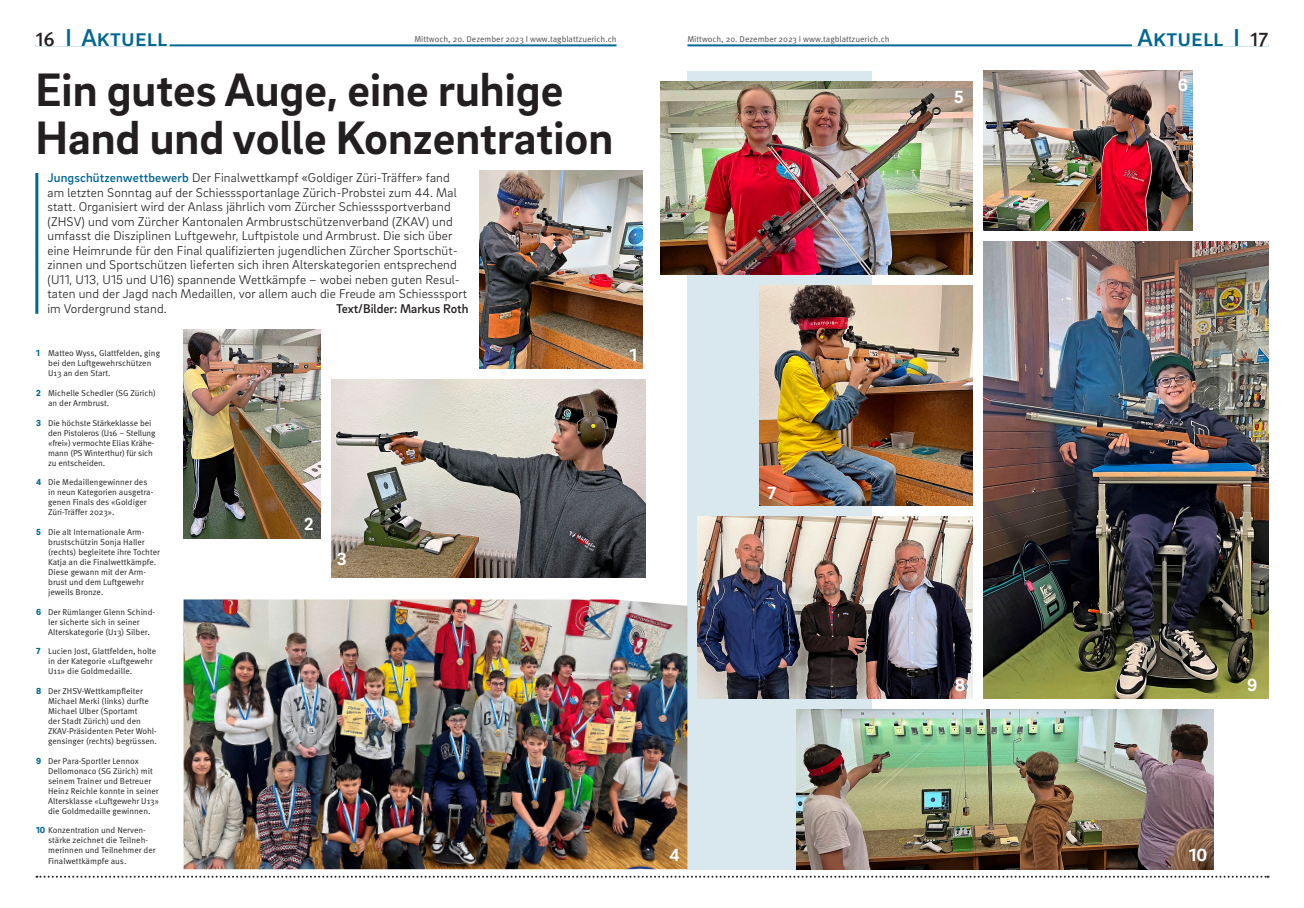
<style>
.page{position:relative;width:1304px;height:908px;background:#fff}
.page>*{position:absolute;margin:0;border:0;box-sizing:border-box;transform-origin:0 0}
.Aufmacher_50p_Master{font:700 48px/48px "Brix Sans";color:#231f20}
.t1{font:500 25px "Brix Sans";color:#006791}
.Nummer_Weiss_x43{font:700 18px "Brix Sans";color:#fff}
.Lead_Klein_Vertikall{font:300 13px/14.5px "Brix Sans";letter-spacing:.01em;color:#231f20}
.Lead_Klein_Vertikall-2{font:500 13px "Brix Sans";color:#231f20}
.Boxlegende_Nummerier{font:8.5px/10px "Meta Pro Norm";color:#231f20}
.t2{font:8.5px "Meta Pro Norm";color:#4b4c4d}
.s1{font-family:"Meta Pro";font-size:20px;color:#231f20}
.s2{font-weight:500;color:#006791}
.s3{font-family:"Brix Sans";font-weight:900;font-size:9px;color:#006791}
</style>
<div class="page">
<hr style="left:35px;top:44px;width:582px;height:2px;background:#006791">
<hr style="left:35px;top:44px;width:135px;height:3px;background:#fff">
<hr style="left:687px;top:44px;width:582px;height:2px;background:#006791">
<hr style="left:1132px;top:44px;width:137px;height:3px;background:#fff">
<svg style="left:36px;top:875px;width:1233px;height:2px"></svg>
<div style="left:687px;top:71px;width:185px;height:797px;background:#d9e8ee"></div>
<img style="left:984px;top:241px;width:285px;height:456px">
<img style="left:697px;top:516px;width:275px;height:182px">
<img style="left:480px;top:170px;width:162px;height:198px">
<img style="left:184px;top:329px;width:136px;height:209px">
<hr style="left:35px;top:173px;width:3px;height:140px;background:#006791">
<img style="left:660px;top:82px;width:313px;height:192px">
<img style="left:331px;top:379px;width:315px;height:198px">
<img style="left:184px;top:599px;width:503px;height:269px">
<img style="left:797px;top:709px;width:416px;height:159px">
<img style="left:760px;top:285px;width:213px;height:220px">
<img style="left:984px;top:71px;width:208px;height:159px">
<h2 class="t1" style="left:35px;top:22px;width:133px"><span class="s1">16</span> I Aktuell</h2>
<p class="t2" style="left:687px;top:33px;width:204px">Mittwoch, 20. Dezember 2023 I www.tagblattzuerich.ch</p>
<h2 class="t1" style="left:1138px;top:22px;width:132px">Aktuell I <span class="s1">17</span></h2>
<p class="t2" style="left:414px;top:33px;width:204px">Mittwoch, 20. Dezember 2023 I www.tagblattzuerich.ch</p>
<p class="Aufmacher_50p_Master" style="left:35px;top:63px;width:579px">Ein gutes Auge, eine ruhige<br>Hand und volle Konzentration</p>
<p class="Lead_Klein_Vertikall" style="left:47px;top:170px;width:421px"><span class="s2">Jungschützenwettbewerb</span> Der Finalwettkampf «Goldiger Züri-Träffer» fand am letzten Sonntag auf der Schiesssportanlage Zürich-Probstei zum 44. Mal statt. Organisiert wird der Anlass jährlich vom Zürcher Schiesssportverband (ZHSV) und vom Zürcher Kantonalen Armbrustschützenverband (ZKAV) und umfasst die Disziplinen Luftgewehr, Luftpistole und Armbrust. Die sich über eine Heimrunde für den Final qualifizierten jugendlichen Zürcher Sportschüt&shy;zinnen und Sportschützen lieferten sich ihren Alterskategorien entsprechend (U11, U13, U15 und U16) spannende Wettkämpfe – wobei neben guten Resul&shy;taten und der Jagd nach Medaillen, vor allem auch die Freude am Schiesssport im Vordergrund stand.</p>
<p class="Lead_Klein_Vertikall-2" style="left:336px;top:300px;width:134px">Text/Bilder: Markus Roth</p>
<p class="Boxlegende_Nummerier" style="left:48px;top:347px;width:113px;text-indent:-12px"><span class="s3">1</span> Matteo Wyss, Glattfelden, ging bei den Luftgewehrschützen<br>U13 an den Start.</p>
<p class="Boxlegende_Nummerier" style="left:48px;top:387px;width:109px;text-indent:-12px"><span class="s3">2</span> Michelle Schedler (SG Zürich) an der Armbrust.</p>
<p class="Boxlegende_Nummerier" style="left:48px;top:417px;width:109px;text-indent:-12px"><span class="s3">3</span> Die höchste Stärkeklasse bei den Pistoleros (U16 – Stellung «frei») vermochte Elias Krähe&shy;mann (PS Winterthur) für sich zu entscheiden.</p>
<p class="Boxlegende_Nummerier" style="left:48px;top:476px;width:107px;text-indent:-12px"><span class="s3">4</span> Die Medaillengewinner des in neun Kategorien ausgetra&shy;genen Finals des «Goldiger<br>Züri-Träffer 2023».</p>
<p class="Boxlegende_Nummerier" style="left:48px;top:526px;width:113px;text-indent:-12px"><span class="s3">5</span> Die alt Internationale Arm&shy;brustschützin Sonja Haller (rechts) begleitete ihre Tochter<br>Katja an die Finalwettkämpfe.<br>Diese gewann mit der Arm&shy;brust und dem Luftgewehr jeweils Bronze.</p>
<p class="Boxlegende_Nummerier" style="left:48px;top:606px;width:108px;text-indent:-12px"><span class="s3">6</span> Der Rümlanger Glenn Schind&shy;ler sicherte sich in seiner<br>Alterskategorie (U13) Silber.</p>
<p class="Boxlegende_Nummerier" style="left:48px;top:645px;width:110px;text-indent:-12px"><span class="s3">7</span> Lucien Jost, Glattfelden, holte in der Kategorie «Luftgewehr<br>U11» die Goldmedaille.</p>
<p class="Boxlegende_Nummerier" style="left:48px;top:685px;width:110px;text-indent:-12px"><span class="s3">8</span> Der ZHSV-Wettkampfleiter<br>Michael Merki (links) durfte<br>Michael Ulber (Sportamt<br>der Stadt Zürich) und den<br>ZKAV-Präsidenten Peter Wohl&shy;gensinger (rechts) begrüssen.</p>
<p class="Boxlegende_Nummerier" style="left:48px;top:755px;width:112px;text-indent:-12px"><span class="s3">9</span> Der Para-Sportler Lennox<br>Dellomonaco (SG Zürich) mit seinem Trainer und Betreuer<br>Heinz Reichle konnte in seiner<br>Altersklasse «Luftgewehr U13» die Goldmedaille gewinnen.</p>
<p class="Boxlegende_Nummerier" style="left:48px;top:824px;width:109px;text-indent:-12px"><span class="s3">10</span> Konzentration und Nerven&shy;stärke zeichnet die Teilneh&shy;merinnen und Teilnehmer der<br>Finalwettkämpfe aus.</p>
<p class="Nummer_Weiss_x43" style="left:304px;top:511px;width:11px">2</p>
<p class="Nummer_Weiss_x43" style="left:337px;top:547px;width:11px">3</p>
<p class="Nummer_Weiss_x43" style="left:630px;top:343px;width:9px">1</p>
<p class="Nummer_Weiss_x43" style="left:768px;top:481px;width:10px">7</p>
<p class="Nummer_Weiss_x43" style="left:954px;top:85px;width:11px">5</p>
<p class="Nummer_Weiss_x43" style="left:955px;top:673px;width:12px">8</p>
<p class="Nummer_Weiss_x43" style="left:1178px;top:73px;width:12px">6</p>
<p class="Nummer_Weiss_x43" style="left:669px;top:842px;width:12px">4</p>
<p class="Nummer_Weiss_x43" style="left:1189px;top:842px;width:20px">10</p>
<p class="Nummer_Weiss_x43" style="left:1247px;top:672px;width:12px">9</p>
</div>
